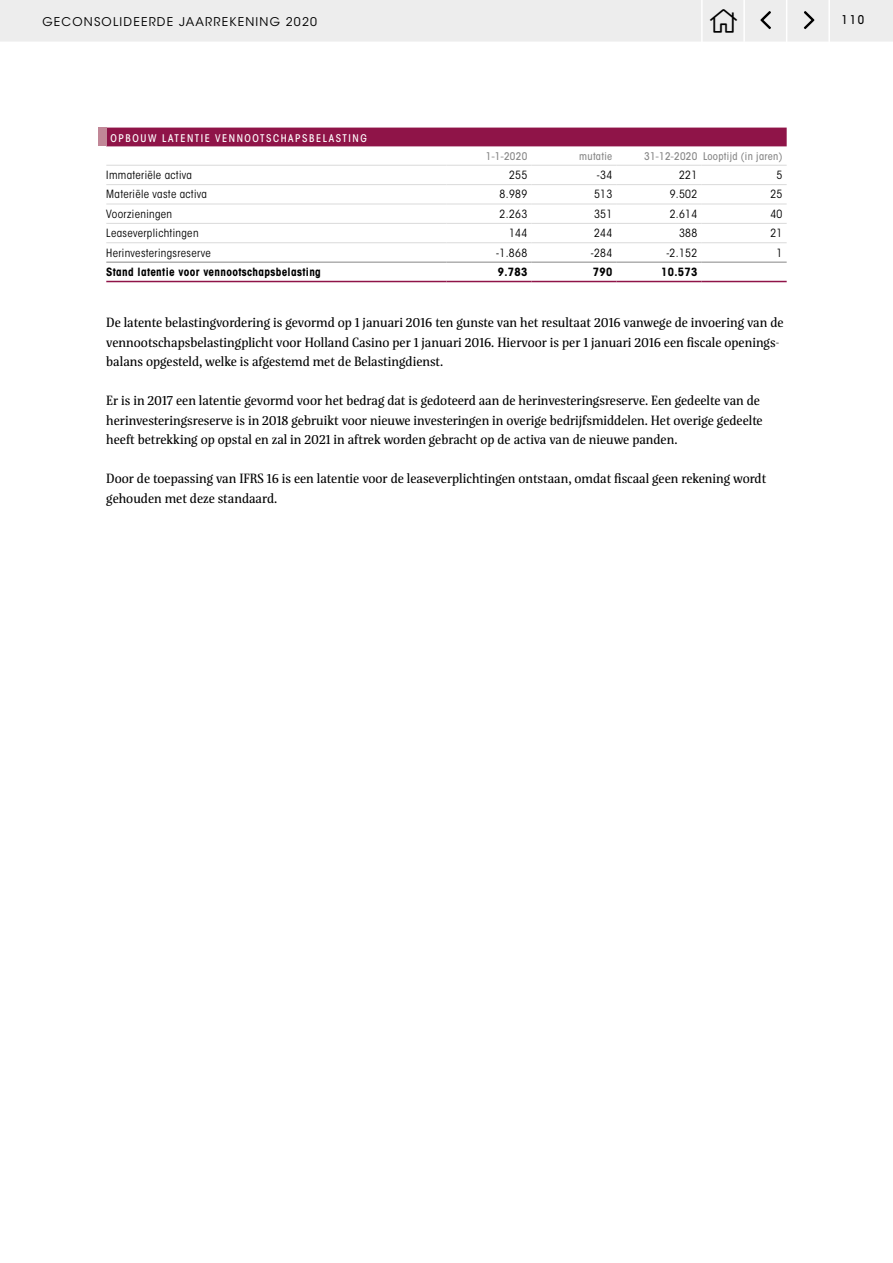
<style>
.page{position:relative;width:893px;height:1263px;background:#fff}
.page>*{position:absolute;margin:0;border:0;box-sizing:border-box;transform-origin:0 0}
.t1{font:13.5px/19.5px "Floris JW04";color:#000}
.t2{font:12px "ITC Avant Garde Std";letter-spacing:.1em;color:#000}
.t3{font:500 condensed 12px "ITC Avant Garde Std";color:#000}
.t4{font:condensed 11.25px "ITC Avant Garde Std";letter-spacing:.03em;color:#000}
.t5{font:700 condensed 11.25px "ITC Avant Garde Std";letter-spacing:.03em;color:#000}
.t6{font:500 condensed 10.5px "ITC Avant Garde Std";letter-spacing:.03em;color:#878787}
.t7{font:500 condensed 10.5px "ITC Avant Garde Std";letter-spacing:.15em;color:#fff}
.s1{font-weight:400;font-stretch:normal}
</style>
<div class="page">
<div style="left:106px;top:128px;width:681px;height:18px;background:#8f1448"></div>
<hr style="left:106px;top:184px;width:340px;height:1px;background:#dadada">
<hr style="left:446px;top:184px;width:85px;height:1px;background:#dadada">
<hr style="left:531px;top:184px;width:86px;height:1px;background:#dadada">
<hr style="left:617px;top:184px;width:85px;height:1px;background:#dadada">
<hr style="left:702px;top:184px;width:85px;height:1px;background:#dadada">
<hr style="left:106px;top:204px;width:340px;height:1px;background:#dadada">
<hr style="left:446px;top:204px;width:85px;height:1px;background:#dadada">
<hr style="left:531px;top:204px;width:86px;height:1px;background:#dadada">
<hr style="left:617px;top:204px;width:85px;height:1px;background:#dadada">
<hr style="left:702px;top:204px;width:85px;height:1px;background:#dadada">
<hr style="left:106px;top:223px;width:340px;height:1px;background:#dadada">
<hr style="left:446px;top:223px;width:85px;height:1px;background:#dadada">
<hr style="left:531px;top:223px;width:86px;height:1px;background:#dadada">
<hr style="left:617px;top:223px;width:85px;height:1px;background:#dadada">
<hr style="left:702px;top:223px;width:85px;height:1px;background:#dadada">
<hr style="left:106px;top:242px;width:340px;height:1px;background:#dadada">
<hr style="left:446px;top:242px;width:85px;height:1px;background:#dadada">
<hr style="left:531px;top:242px;width:86px;height:1px;background:#dadada">
<hr style="left:617px;top:242px;width:85px;height:1px;background:#dadada">
<hr style="left:702px;top:242px;width:85px;height:1px;background:#dadada">
<hr style="left:446px;top:165px;width:85px;height:1px;background:#dadada">
<hr style="left:531px;top:165px;width:86px;height:1px;background:#dadada">
<hr style="left:617px;top:165px;width:85px;height:1px;background:#dadada">
<hr style="left:702px;top:165px;width:85px;height:1px;background:#dadada">
<hr style="left:106px;top:165px;width:340px;height:1px;background:#dadada">
<hr style="left:446px;top:262px;width:85px;height:1px;background:#878787">
<hr style="left:531px;top:262px;width:86px;height:1px;background:#878787">
<hr style="left:617px;top:262px;width:85px;height:1px;background:#878787">
<hr style="left:702px;top:262px;width:85px;height:1px;background:#878787">
<hr style="left:106px;top:262px;width:340px;height:1px;background:#878787">
<hr style="left:106px;top:281px;width:340px;height:1px;background:#8f1448">
<hr style="left:446px;top:281px;width:85px;height:1px;background:#8f1448">
<hr style="left:531px;top:281px;width:86px;height:1px;background:#8f1448">
<hr style="left:617px;top:281px;width:85px;height:1px;background:#8f1448">
<hr style="left:702px;top:281px;width:85px;height:1px;background:#8f1448">
<div style="left:98px;top:128px;width:8px;height:18px;background:#c18797"></div>
<div style="left:0;top:0;width:893px;height:43px;background:#ededed"></div>
<hr style="left:0;top:42px;width:893px;height:1px;background:#fff">
<svg style="left:804px;top:11px;width:10px;height:18px"></svg>
<svg style="left:760px;top:11px;width:11px;height:18px"></svg>
<hr style="left:828px;top:0;width:2px;height:42px;background:#fff">
<hr style="left:786px;top:0;width:1px;height:42px;background:#fff">
<hr style="left:701px;top:0;width:2px;height:42px;background:#fff">
<hr style="left:743px;top:0;width:2px;height:42px;background:#fff">
<p class="t2" style="left:43px;top:14px;width:276px">GECONSOLIDEERDE JAARREKENING 2020</p>
<p class="t3" style="left:841px;top:12px;width:24px">110</p>
<p class="t7" style="left:111px;top:131px;width:258px">OPBOUW LATENTIE VENNOOTSCHAPSBELASTING</p>
<p class="t6" style="left:486px;top:149px;width:43px">1<span class="s1">-</span>1<span class="s1">-</span>2020</p>
<p class="t6" style="left:579px;top:149px;width:35px">mutatie</p>
<p class="t6" style="left:644px;top:149px;width:140px">31<span class="s1">-</span>12<span class="s1">-</span>2020 Looptijd (in jaren)</p>
<p class="t4" style="left:106px;top:168px;width:87px">Immateriële activa</p>
<p class="t4" style="left:509px;top:168px;width:20px">255</p>
<p class="t4" style="left:597px;top:168px;width:17px">-34</p>
<p class="t4" style="left:679px;top:168px;width:20px">221</p>
<p class="t4" style="left:776px;top:168px;width:7px">5</p>
<p class="t4" style="left:106px;top:188px;width:102px">Materiële vaste activa</p>
<p class="t4" style="left:500px;top:188px;width:29px">8.989</p>
<p class="t4" style="left:594px;top:188px;width:20px">513</p>
<p class="t4" style="left:670px;top:188px;width:29px">9.502</p>
<p class="t4" style="left:770px;top:188px;width:14px">25</p>
<p class="t4" style="left:106px;top:207px;width:67px">Voorzieningen</p>
<p class="t4" style="left:500px;top:207px;width:29px">2.263</p>
<p class="t4" style="left:594px;top:207px;width:20px">351</p>
<p class="t4" style="left:670px;top:207px;width:29px">2.614</p>
<p class="t4" style="left:770px;top:207px;width:14px">40</p>
<p class="t4" style="left:106px;top:226px;width:94px">Leaseverplichtingen</p>
<p class="t4" style="left:509px;top:226px;width:20px">144</p>
<p class="t4" style="left:594px;top:226px;width:20px">244</p>
<p class="t4" style="left:679px;top:226px;width:20px">388</p>
<p class="t4" style="left:770px;top:226px;width:14px">21</p>
<p class="t4" style="left:106px;top:246px;width:106px">Herinvesteringsreserve</p>
<p class="t4" style="left:496px;top:246px;width:32px">-1.868</p>
<p class="t4" style="left:591px;top:246px;width:23px">-284</p>
<p class="t4" style="left:666px;top:246px;width:32px">-2.152</p>
<p class="t4" style="left:776px;top:246px;width:7px">1</p>
<p class="t5" style="left:106px;top:265px;width:216px">Stand latentie voor vennootschapsbelasting</p>
<p class="t5" style="left:498px;top:265px;width:31px">9.783</p>
<p class="t5" style="left:593px;top:265px;width:21px">790</p>
<p class="t5" style="left:661px;top:265px;width:38px">10.573</p>
<p class="t1" style="left:106px;top:313px;width:679px">De latente belastingvordering is gevormd op 1 januari 2016 ten gunste van het resultaat 2016 vanwege de invoering van de vennootschapsbelastingplicht voor Holland Casino per 1 januari 2016. Hiervoor is per 1 januari 2016 een fiscale openings&shy;balans opgesteld, welke is afgestemd met de Belastingdienst.</p>
<p class="t1" style="left:106px;top:391px;width:658px">Er is in 2017 een latentie gevormd voor het bedrag dat is gedoteerd aan de herinvesteringsreserve. Een gedeelte van de herinvesteringsreserve is in 2018 gebruikt voor nieuwe investeringen in overige bedrijfsmiddelen. Het overige gedeelte heeft betrekking op opstal en zal in 2021 in aftrek worden gebracht op de activa van de nieuwe panden.</p>
<p class="t1" style="left:106px;top:468px;width:661px">Door de toepassing van IFRS 16 is een latentie voor de leaseverplichtingen ontstaan, omdat fiscaal geen rekening wordt gehouden met deze standaard.</p>
</div>
